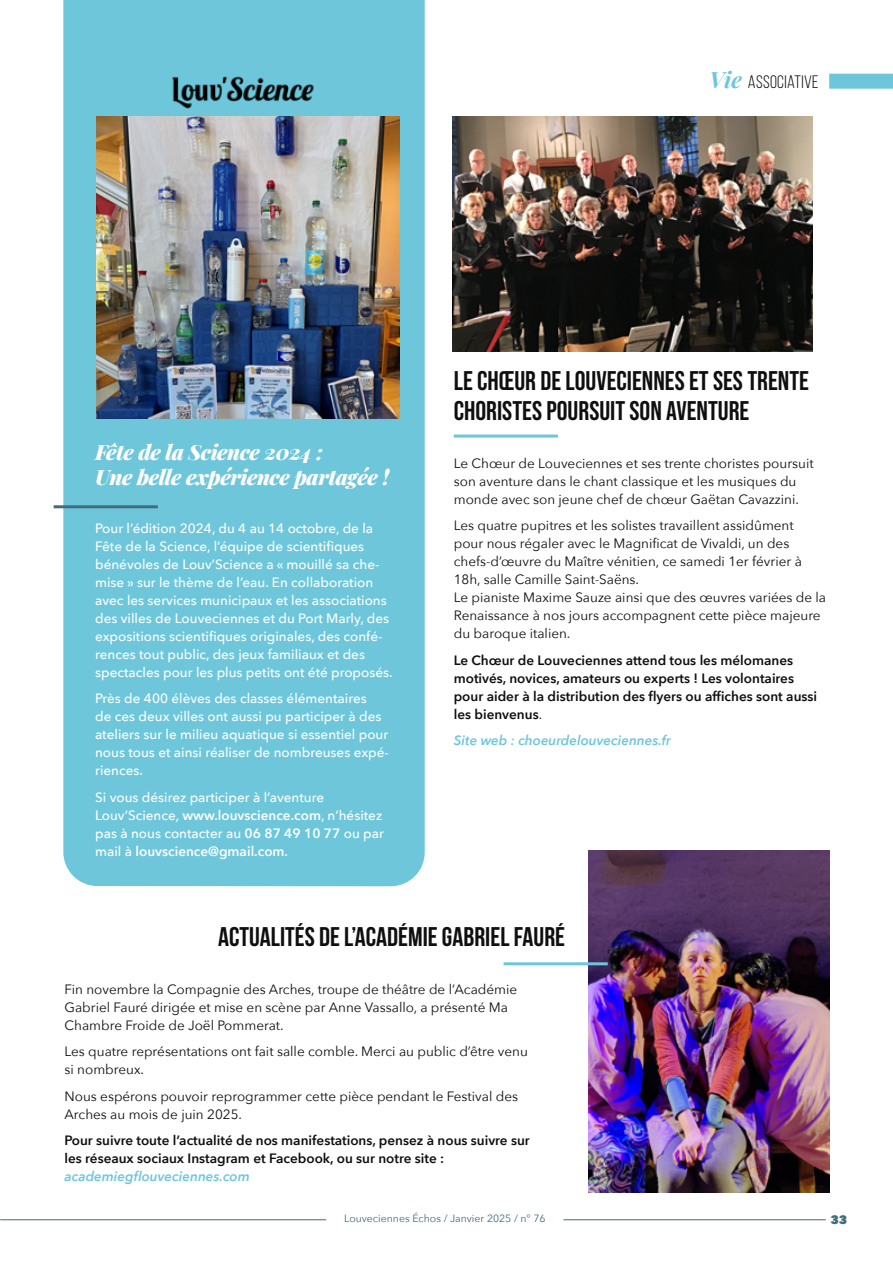
<style>
.page{position:relative;width:893px;height:1263px;background:#fff}
.page>*{position:absolute;margin:0;border:0;box-sizing:border-box;transform-origin:0 0}
.t1{font:27px/30px "Bebas Neue";color:#0f0f0f}
.t2{font:700 27px "Bebas Neue";color:#0f0f0f}
.t3{font:italic 900 21px/25.2px "Playfair Display";letter-spacing:-.02em;color:#fff}
.t4{font:18px "Bebas Neue";letter-spacing:.02em;color:#0a0a0a}
.t5{font:13.5px/18px "Avenir Next";color:#0f0f0f}
.t6{font:500 13.5px/18px "Avenir Next";color:#fff}
.t7{font:600 13.5px/18px "Avenir Next";color:#0f0f0f}
.t8{font:italic 600 13.5px "Avenir Next";color:#6dc6da}
.t9{font:800 12px "Avenir Next";color:#406c7c}
.t10{font:10.5px "Avenir Next";color:#406c7c}
.s1{font-family:"Playfair Display";font-weight:700;font-style:italic;font-size:22.5px;color:#6dc6da}
.s2{font-weight:600}
.s3{font-weight:400}
</style>
<div class="page">
<hr style="left:563px;top:1219px;width:263px;height:1px;background:#406c7c">
<hr style="left:0;top:1219px;width:326px;height:1px;background:#406c7c">
<div style="left:829px;top:74px;width:64px;height:15px;background:#6dc6da"></div>
<div style="left:63px;top:0;width:362px;height:886px;background:#6dc6da"></div>
<img style="left:96px;top:117px;width:303px;height:301px">
<hr style="left:54px;top:505px;width:104px;height:3px;background:#406c7c">
<hr style="left:454px;top:435px;width:104px;height:3px;background:#6dc6da">
<img style="left:168px;top:75px;width:148px;height:35px">
<img style="left:453px;top:117px;width:360px;height:235px">
<img style="left:588px;top:851px;width:241px;height:342px">
<hr style="left:504px;top:962px;width:104px;height:3px;background:#6dc6da">
<h3 class="t4" style="left:710px;top:72px;width:110px"><span class="s1">Vie</span> ASSOCIATIVE</h3>
<h2 class="t3" style="left:95px;top:437px;width:296px">Fête de la Science 2024 :<br>Une belle expérience partagée !</h2>
<p class="t6" style="left:95px;top:519px;width:299px">Pour l’édition 2024, du 4 au 14 octobre, de la Fête de la Science, l’équipe de scientifiques bénévoles de Louv’Science a « mouillé sa che&shy;mise » sur le thème de l’eau. En collaboration avec les services municipaux et les associations des villes de Louveciennes et du Port Marly, des expositions scientifiques originales, des confé&shy;rences tout public, des jeux familiaux et des spectacles pour les plus petits ont été proposés.</p>
<p class="t6" style="left:95px;top:689px;width:295px">Près de 400 élèves des classes élémentaires<br>de ces deux villes ont aussi pu participer à des ateliers sur le milieu aquatique si essentiel pour nous tous et ainsi réaliser de nombreuses expé&shy;riences.</p>
<p class="t6" style="left:95px;top:788px;width:290px">Si vous désirez participer à l’aventure Louv’Science, <span class="s2">www.louvscience.com</span>, n’hésitez pas à nous contacter au <span class="s2">06 87 49 10 77</span> ou par mail à <span class="s2">louvscience@gmail.com</span>.</p>
<h1 class="t1" style="left:454px;top:365px;width:357px">LE CHŒUR DE LOUVECIENNES ET SES TRENTE<br>CHORISTES POURSUIT SON AVENTURE</h1>
<p class="t5" style="left:454px;top:453px;width:361px">Le Choe ur de Louveciennes et ses trente choristes poursuit son aventure dans le chant classique et les musiques du monde avec son jeune chef de chœur Gaëtan Cavazzini.</p>
<p class="t5" style="left:454px;top:516px;width:374px">Les quatre pupitres et les solistes travaillent assidûment pour nous régaler avec le Magnificat de Vivaldi, un des chefs-d’œuvre du Maître vénitien, ce samedi 1er février à 18h, salle Camille Saint-Saëns.<br>Le pianiste Maxime Sauze ainsi que des œuvres variées de la Renaissance à nos jours accompagnent cette pièce majeure du baroque italien.</p>
<p class="t7" style="left:454px;top:651px;width:365px">Le Chœur de Louveciennes attend tous les mélomanes motivés, novices, amateurs ou experts ! Les volontaires pour aider à la distribution des flyers ou affiches sont aussi les bienvenus<span class="s3">.</span></p>
<p class="t8" style="left:454px;top:729px;width:219px">Site web : choeurdelouveciennes.fr</p>
<h1 class="t2" style="left:218px;top:922px;width:348px">ACTUALITÉS DE L’ACADÉMIE GABRIEL FAURÉ</h1>
<p class="t5" style="left:65px;top:980px;width:454px">Fin novembre la Compagnie des Arches, troupe de théâtre de l’Académie<br>Gabriel Fauré dirigée et mise en scène par Anne Vassallo, a présenté Ma<br>Chambre Froide de Joël Pommerat.</p>
<p class="t5" style="left:65px;top:1042px;width:465px">Les quatre représentations ont fait salle comble. Merci au public d’être venu si nombreux.</p>
<p class="t5" style="left:65px;top:1086px;width:455px">Nous espérons pouvoir reprogrammer cette pièce pendant le Festival des<br>Arches au mois de juin 2025.</p>
<p class="t7" style="left:65px;top:1131px;width:467px">Pour suivre toute l’actualité de nos manifestations, pensez à nous suivre sur les réseaux sociaux Instagram et Facebook, ou sur notre site :</p>
<p class="t8" style="left:65px;top:1165px;width:187px">academiegflouveciennes.com</p>
<p class="t10" style="left:344px;top:1210px;width:203px">Louveciennes Échos / Janvier 2025 / n° 76</p>
<p class="t9" style="left:830px;top:1212px;width:18px">33</p>
</div>
